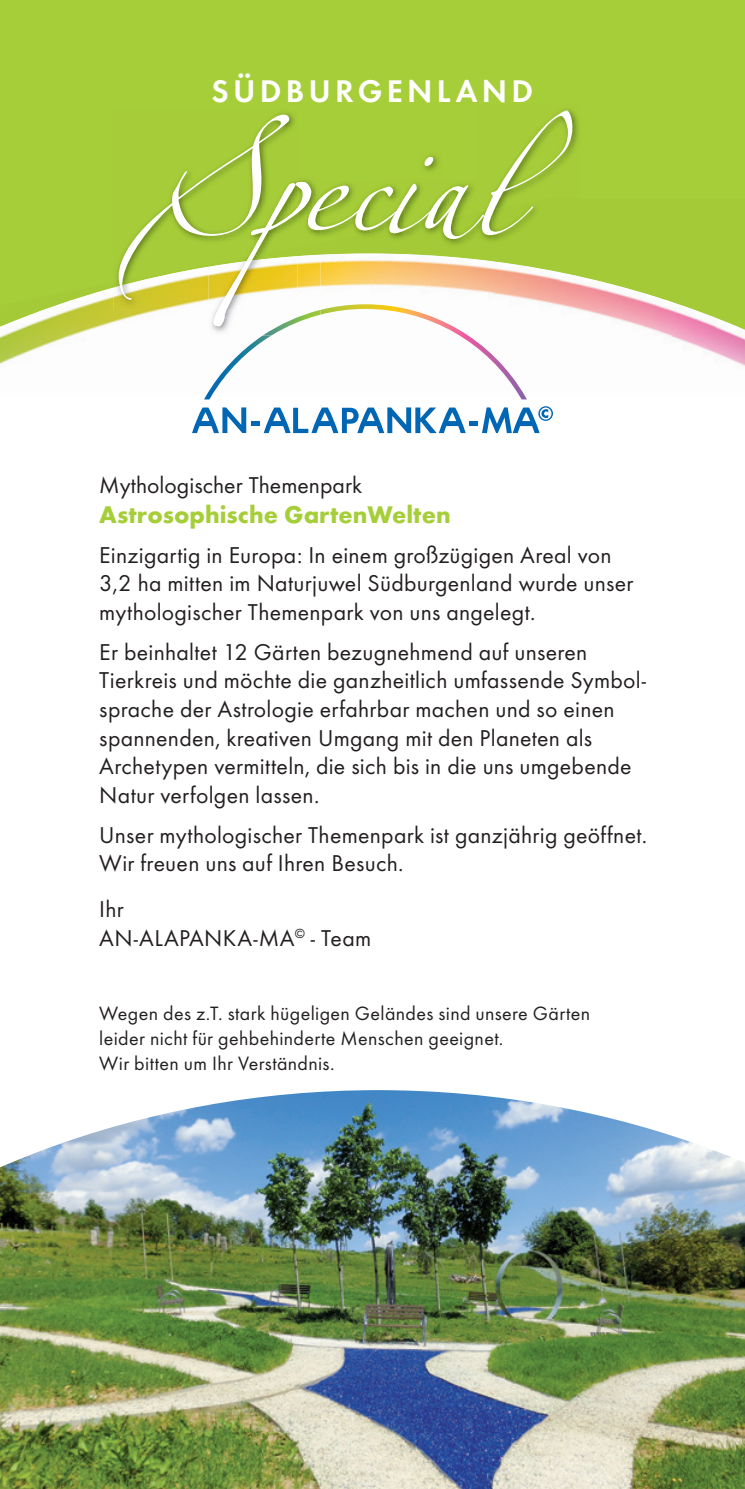
<style>
.page{position:relative;width:745px;height:1489px;background:#fff}
.page>*{position:absolute;margin:0;border:0;box-sizing:border-box;transform-origin:0 0}
.t1{font:32.5px "Futura T Dem";letter-spacing:.13em;color:#fff}
.t2{font:700 25px "Futura T";color:#a6ce39}
.t3{font:23.75px/28.5px "Futura T Boo";letter-spacing:.01em;color:#231f20}
.t4{font:20px/25px "Futura T Boo";letter-spacing:.02em;color:#231f20}
</style>
<div class="page">
<div style="left:0;top:0;width:744px;height:546px;background:#a6ce39"></div>
<div style="left:0;top:397px;width:744px;height:149px;background:#fff"></div>
<img style="left:0;top:274px;width:646px;height:123px">
<img style="left:646px;top:293px;width:98px;height:104px">
<div style="left:572px;top:335px;width:104px;height:62px;background:#fdfdfd"></div>
<img style="left:0;top:1090px;width:744px;height:398px">
<div style="left:251px;top:421px;width:9px;height:5px;background:#0166b3"></div>
<svg style="left:192px;top:407px;width:54px;height:26px"></svg>
<svg style="left:263px;top:407px;width:202px;height:26px;background:#92bdde"></svg>
<div style="left:469px;top:421px;width:8px;height:5px;background:#0166b3"></div>
<svg style="left:481px;top:406px;width:71px;height:27px;background:#97c0df"></svg>
<img style="left:114px;top:267px;width:5px;height:42px">
<img style="left:567px;top:109px;width:12px;height:43px">
<svg style="left:119px;top:110px;width:453px;height:289px"></svg>
<h1 class="t1" style="left:211px;top:72px;width:323px">SÜDBURGENLAND</h1>
<p class="t3" style="left:99px;top:471px;width:264px">Mythologischer Themenpark</p>
<p class="t2" style="left:99px;top:500px;width:353px">Astrosophische GartenWelten</p>
<p class="t3" style="left:99px;top:541px;width:535px">Einzigartig in Europa: In einem großzügigen Areal von<br>3,2 ha mitten im Naturjuwel Südburgenland wurde unser mythologischer Themenpark von uns angelegt.</p>
<p class="t3" style="left:99px;top:638px;width:548px">Er beinhaltet 12 Gärten bezugnehmend auf unseren Tierkreis und möchte die ganzheitlich umfassende Symbol&shy;sprache der Astrologie erfahrbar machen und so einen spannenden, kreativen Umgang mit den Planeten als Archetypen vermitteln, die sich bis in die uns umgebende Natur verfolgen lassen.</p>
<p class="t3" style="left:99px;top:820px;width:549px">Unser mythologischer Themenpark ist ganzjährig geöffnet.<br>Wir freuen uns auf Ihren Besuch.</p>
<p class="t3" style="left:99px;top:895px;width:273px">Ihr<br>AN-ALAPANKA-MA<sup>©</sup> - Team</p>
<p class="t4" style="left:99px;top:1000px;width:492px">Wegen des z.T. stark hügeligen Geländes sind unsere Gärten leider nicht für gehbehinderte Menschen geeignet.<br>Wir bitten um Ihr Verständnis.</p>
</div>
